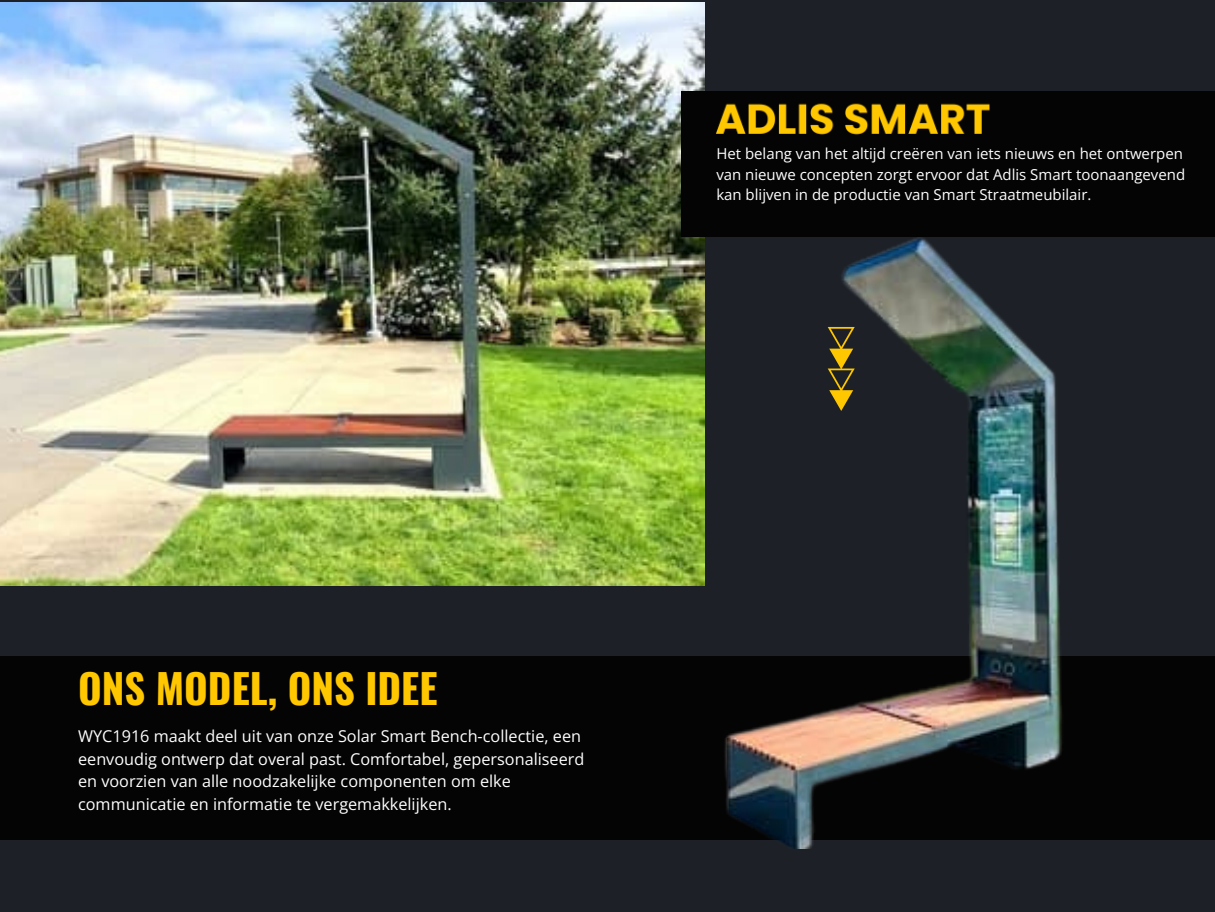
<style>
.page{position:relative;width:1215px;height:912px;background:#fff}
.page>*{position:absolute;margin:0;border:0;box-sizing:border-box;transform-origin:0 0}
.t1{font:700 40.5px "Oswald";color:#ffc700}
.t2{font:16.25px/22.5px "Open Sans";color:#fff}
.t3{font:15px/20.6px "Open Sans";color:#fff}
</style>
<div class="page">
<div style="left:0;top:0;width:1215px;height:911px;background:#1d2127"></div>
<img style="left:0;top:2px;width:704px;height:583px">
<div style="left:0;top:655px;width:1215px;height:183px;background:#050404"></div>
<img style="left:510px;top:224px;width:705px;height:624px">
<img style="left:681px;top:91px;width:534px;height:144px">
<h1 class="t3" style="left:716px;top:143px;width:470px">Het belang van het altijd creëren van iets nieuws en het ontwerpen van nieuwe concepten zorgt ervoor dat Adlis Smart toonaangevend kan blijven in de productie van Smart Straatmeubilair.</h1>
<p class="t1" style="left:78px;top:656px;width:361px">ONS MODEL, ONS IDEE</p>
<p class="t2" style="left:78px;top:724px;width:508px">WYC1916 maakt deel uit van onze Solar Smart Bench-collectie, een eenvoudig ontwerp dat overal past. Comfortabel, gepersonaliseerd en voorzien van alle noodzakelijke componenten om elke communicatie en informatie te vergemakkelijken.</p>
</div>
